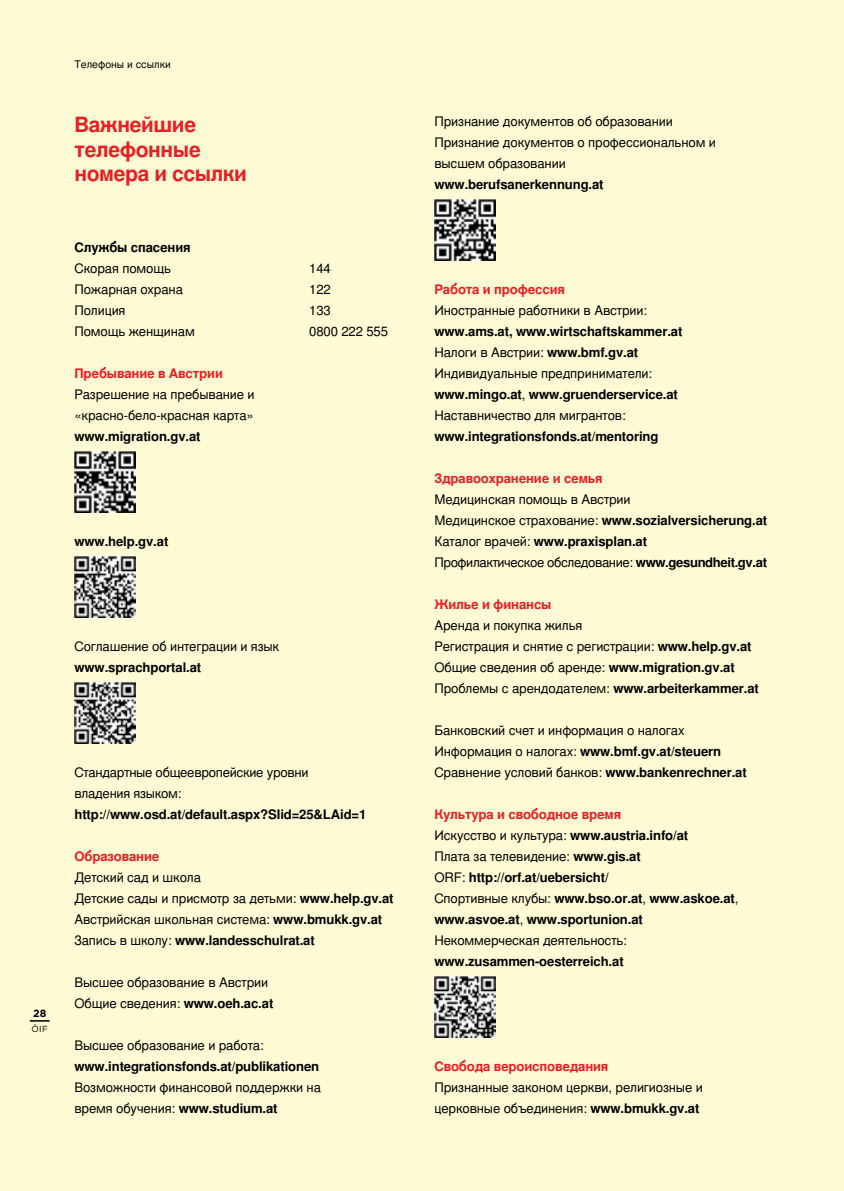
<style>
.page{position:relative;width:844px;height:1191px;background:#fff}
.page>*{position:absolute;margin:0;border:0;box-sizing:border-box;transform-origin:0 0}
.t1{font:700 21px/24.5px "Nimbus San LOT";letter-spacing:-.02em;color:#ed1d24}
.t2{font:13.12px/21px "Nimbus San LOT";letter-spacing:-.01em;color:#000}
.t3{font:700 13.12px/21px "Nimbus San LOT";letter-spacing:-.01em;color:#000}
.t4{font:13.12px/21px "Nimbus San LOT";letter-spacing:-.03em;color:#000}
.t5{font:700 13.12px "Nimbus San LOT";letter-spacing:-.01em;color:#ed1d24}
.t6{font:10.5px "Nimbus San LOT";color:#000}
.t7{font:700 10.5px "Gotham";color:#000}
.t8{font:8.75px "Gotham";color:#000}
.s1{font-weight:700}
.s2{font-weight:400}
.s3{color:#ed1d24}
</style>
<div class="page">
<div style="left:0;top:0;width:843px;height:1191px;background:#fffcd5"></div>
<img style="left:74px;top:451px;width:62px;height:61px">
<img style="left:74px;top:556px;width:62px;height:61px">
<img style="left:74px;top:682px;width:62px;height:61px">
<img style="left:434px;top:199px;width:61px;height:61px">
<img style="left:434px;top:976px;width:61px;height:61px">
<svg style="left:30px;top:1020px;width:20px;height:1px"></svg>
<p class="t6" style="left:74px;top:58px;width:98px">Телефоны и ссылки</p>
<h1 class="t1" style="left:74px;top:113px;width:174px">Важнейшие телефонные номера и ссылки</h1>
<p class="t3" style="left:74px;top:237px;width:118px">Службы спасения</p>
<p class="t2" style="left:74px;top:258px;width:98px">Скорая помощь</p>
<p class="t2" style="left:309px;top:258px;width:23px">144</p>
<p class="t2" style="left:74px;top:279px;width:110px">Пожарная охрана</p>
<p class="t2" style="left:309px;top:279px;width:23px">122</p>
<p class="t2" style="left:74px;top:300px;width:53px">Полиция</p>
<p class="t2" style="left:309px;top:300px;width:23px">133</p>
<p class="t2" style="left:74px;top:321px;width:122px">Помощь женщинам</p>
<p class="t2" style="left:309px;top:321px;width:80px">0800 222 555</p>
<p class="t5" style="left:74px;top:366px;width:150px">Пребывание в Австрии</p>
<p class="t2" style="left:74px;top:384px;width:182px">Разрешение на пребывание и «красно-бело-красная карта»</p>
<p class="t3" style="left:74px;top:426px;width:127px">www.migration.gv.at</p>
<p class="t3" style="left:74px;top:531px;width:95px">www.help.gv.at</p>
<p class="t2" style="left:74px;top:636px;width:206px">Соглашение об интеграции и язык</p>
<p class="t3" style="left:74px;top:657px;width:128px">www.sprachportal.at</p>
<p class="t7" style="left:33px;top:1006px;width:15px">28</p>
<p class="t8" style="left:32px;top:1023px;width:18px">ÖIF</p>
<p class="t2" style="left:74px;top:762px;width:235px">Стандартные общеевропейские уровни владения языком:</p>
<p class="t3" style="left:74px;top:804px;width:293px">http://www.osd.at/default.aspx?SIid=25&amp;LAid=1</p>
<p class="t5" style="left:74px;top:849px;width:86px">Образование</p>
<p class="t2" style="left:74px;top:867px;width:320px">Детский сад и школа<br>Детские сады и присмотр за детьми: <span class="s1">www.help.gv.at </span>Австрийская школьная система: <span class="s1">www.bmukk.gv.at </span>Запись в школу: <span class="s1">www.landesschulrat.at</span></p>
<p class="t2" style="left:74px;top:972px;width:200px">Высшее образование в Австрии<br>Общие сведения: <span class="s1">www.oeh.ac.at</span></p>
<p class="t2" style="left:74px;top:1035px;width:191px">Высшее образование и работа:</p>
<p class="t3" style="left:74px;top:1056px;width:246px">www.integrationsfonds.at/publikationen</p>
<p class="t2" style="left:74px;top:1077px;width:248px">Возможности финансовой поддержки на время обучения: <span class="s1">www.studium.at</span></p>
<p class="t2" style="left:434px;top:111px;width:283px">Признание документов об образовании<br>Признание документов о профессиональном и высшем образовании</p>
<p class="t3" style="left:434px;top:174px;width:171px">www.berufsanerkennung.at</p>
<p class="t5" style="left:434px;top:282px;width:132px">Работа и профессия</p>
<p class="t2" style="left:434px;top:300px;width:214px">Иностранные работники в Австрии:</p>
<p class="t3" style="left:434px;top:321px;width:249px">www.ams.at, www.wirtschaftskammer.at <span class="s2">Налоги в Австрии:</span> www.bmf.gv.at <span class="s2">Индивидуальные предприниматели: </span>www.mingo.at<span class="s2">,</span> www.gruenderservice.at <span class="s2">Наставничество для мигрантов:</span></p>
<p class="t3" style="left:434px;top:426px;width:225px">www.integrationsfonds.at/mentoring</p>
<p class="t5" style="left:434px;top:471px;width:170px">Здравоохранение и семья</p>
<p class="t4" style="left:434px;top:489px;width:334px">Медицинская помощь в Австрии<br>Медицинское страхование: <span class="s1">www.sozialversicherung.at </span>Каталог врачей: <span class="s1">www.praxisplan.at<br></span>Профилактическое обследование: <span class="s1">www.gesundheit.gv.at</span></p>
<p class="t5" style="left:434px;top:597px;width:119px">Жилье и финансы</p>
<p class="t2" style="left:434px;top:615px;width:326px">Аренда и покупка жилья<br>Регистрация и снятие с регистрации: <span class="s1">www.help.gv.at </span>Общие сведения об аренде: <span class="s1">www.migration.gv.at </span>Проблемы с арендодателем: <span class="s1">www.arbeiterkammer.at</span></p>
<p class="t2" style="left:434px;top:720px;width:314px">Банковский счет и информация о налогах<br>Информация о налогах: <span class="s1">www.bmf.gv.at/steuern<br></span>Сравнение условий банков: <span class="s1">www.bankenrechner.at</span></p>
<p class="t3" style="left:434px;top:804px;width:305px"><span class="s3">Культура и свободное время<br></span><span class="s2">Искусство и культура:</span> www.austria.info/at<br><span class="s2">Плата за телевидение:</span> www.gis.at<br><span class="s2">ORF:</span> http://orf.at/uebersicht/<br><span class="s2">Спортивные клубы:</span> www.bso.or.at<span class="s2">,</span> www.askoe.at<span class="s2">, </span>www.asvoe.at<span class="s2">,</span> www.sportunion.at <span class="s2">Некоммерческая деятельность:</span></p>
<p class="t3" style="left:434px;top:951px;width:191px">www.zusammen-oesterreich.at</p>
<p class="t5" style="left:434px;top:1059px;width:175px">Свобода вероисповедания</p>
<p class="t2" style="left:434px;top:1077px;width:270px">Признанные законом церкви, религиозные и церковные объединения: <span class="s1">www.bmukk.gv.at</span></p>
</div>
